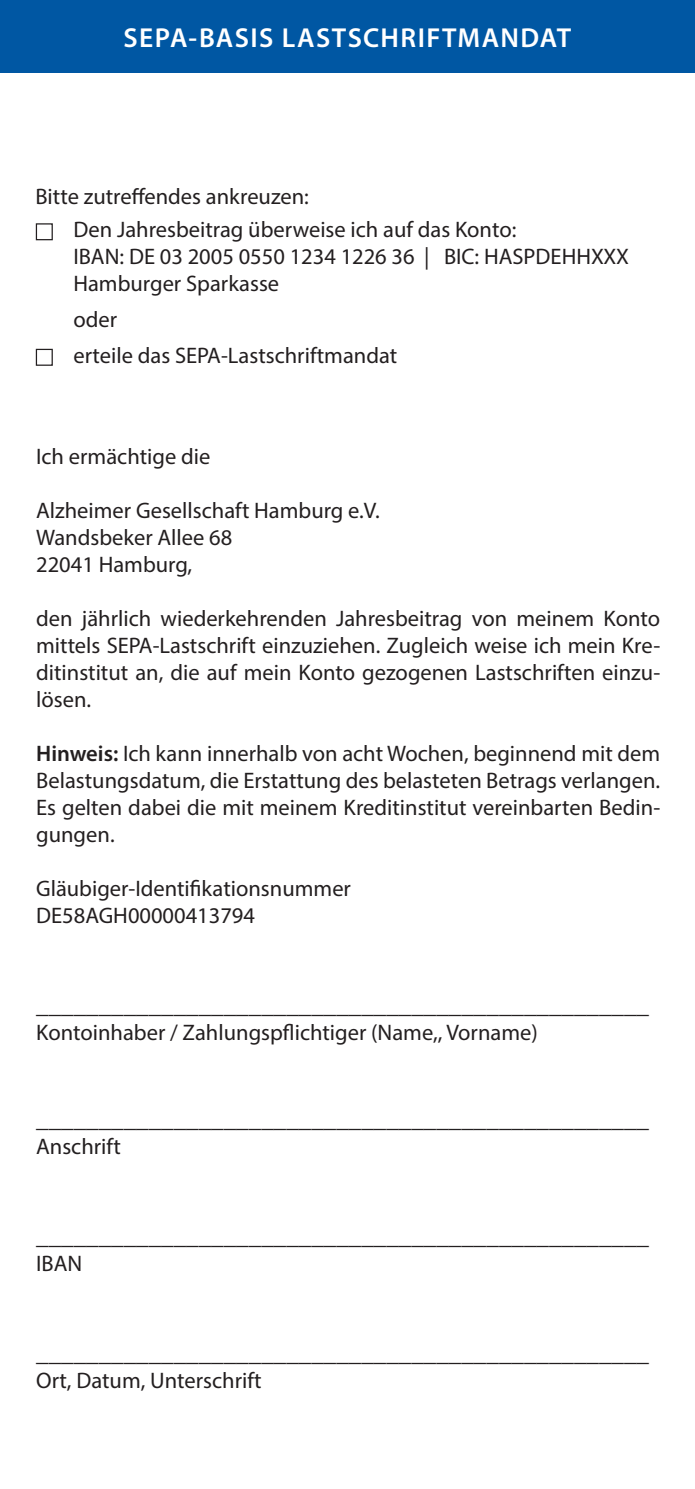
<style>
.page{position:relative;width:695px;height:1489px;background:#fff}
.page>*{position:absolute;margin:0;border:0;box-sizing:border-box;transform-origin:0 0}
.t1{font:600 27.5px "Myriad Pro";letter-spacing:.05em;color:#fff}
.t2{font:25px "Myriad Pro";color:#231f20}
.t3{font:22.5px/27px "Myriad Pro";color:#231f20;text-align:justify}
.s1{font-weight:600}
</style>
<div class="page">
<div style="left:0;top:0;width:694px;height:72px;background:#0057a3"></div>
<div style="left:36px;top:349px;width:17px;height:17px;border:1px solid #231f20"></div>
<div style="left:36px;top:223px;width:17px;height:17px;border:1px solid #231f20"></div>
<p class="t1" style="left:123px;top:20px;width:449px">SEPA-BASIS LASTSCHRIFTMANDAT</p>
<p class="t3" style="left:35px;top:183px;width:275px">Bitte zutreffendes ankreuzen:</p>
<p class="t3" style="left:73px;top:216px;width:444px">Den Jahresbeitrag überweise ich auf das Konto:</p>
<p class="t3" style="left:73px;top:243px;width:557px">IBAN: DE 03 2005 0550 1234 1226 36 | BIC: HASPDEHHXXX</p>
<p class="t3" style="left:73px;top:270px;width:207px">Hamburger Sparkasse</p>
<p class="t3" style="left:73px;top:306px;width:45px">oder</p>
<p class="t3" style="left:73px;top:342px;width:325px">erteile das SEPA-Lastschriftmandat</p>
<p class="t3" style="left:36px;top:442px;width:176px">Ich ermächtige die</p>
<p class="t3" style="left:36px;top:496px;width:345px">Alzheimer Gesellschaft Hamburg e.V.</p>
<p class="t3" style="left:36px;top:523px;width:197px">Wandsbeker Allee 68</p>
<p class="t3" style="left:36px;top:550px;width:158px">22041 Hamburg,</p>
<p class="t3" style="left:36px;top:604px;width:625px">den jährlich wiederkehrenden Jahresbeitrag von meinem Konto mittels SEPA-Lastschrift einzuziehen. Zugleich weise ich mein Kre&shy;ditinstitut an, die auf mein Konto gezogenen Lastschriften einzu&shy;lösen.</p>
<p class="t3" style="left:36px;top:739px;width:625px"><span class="s1">Hinweis:</span> Ich kann innerhalb von acht Wochen, beginnend mit dem Belastungsdatum, die Erstattung des belasteten Betrags verlangen.<br>Es gelten dabei die mit meinem Kreditinstitut vereinbarten Bedin&shy;gungen.</p>
<p class="t3" style="left:36px;top:874px;width:316px">Gläubiger-Identifikationsnummer</p>
<p class="t3" style="left:36px;top:901px;width:220px">DE58AGH00000413794</p>
<p class="t2" style="left:36px;top:989px;width:614px">_________________________________________________</p>
<p class="t3" style="left:36px;top:1018px;width:503px">Kontoinhaber / Zahlungspflichtiger (Name,, Vorname)</p>
<p class="t2" style="left:36px;top:1103px;width:614px">_________________________________________________</p>
<p class="t3" style="left:36px;top:1132px;width:86px">Anschrift</p>
<p class="t2" style="left:36px;top:1220px;width:614px">_________________________________________________</p>
<p class="t3" style="left:36px;top:1249px;width:48px">IBAN</p>
<p class="t2" style="left:36px;top:1337px;width:614px">_________________________________________________</p>
<p class="t3" style="left:36px;top:1366px;width:227px">Ort, Datum, Unterschrift</p>
</div>
